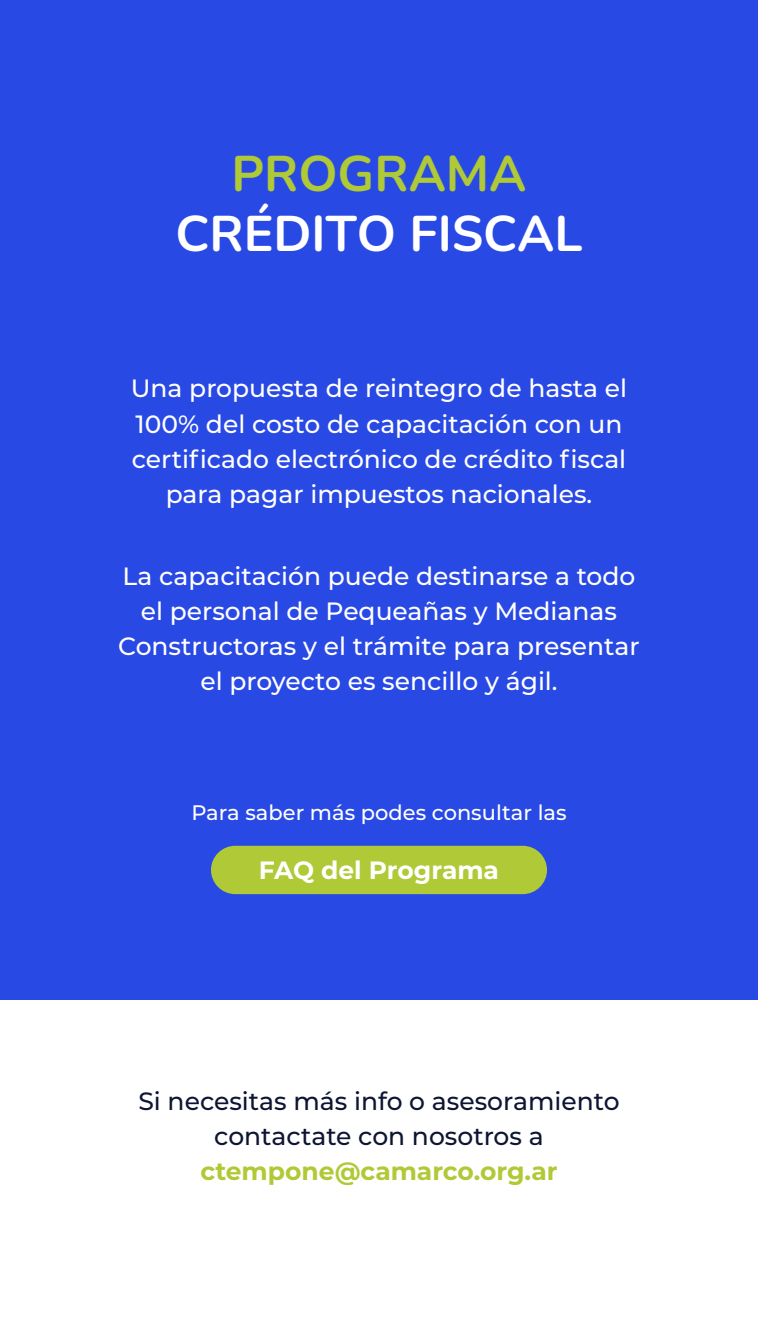
<style>
.page{position:relative;width:758px;height:1342px;background:#fff}
.page>*{position:absolute;margin:0;border:0;box-sizing:border-box;transform-origin:0 0}
.t1{font:200 50px "Nunito";color:#fff}
.t2{font:200 50px "Nunito";color:#b0c936}
.t3{font:500 25px/35.2px "Montserrat";color:#fff;text-align:center}
.t4{font:500 25px/35.2px "Montserrat";color:#0d1533;text-align:center}
.t5{font:700 25px "Montserrat";color:#b0c936}
.t6{font:700 25px "Montserrat";color:#fff}
.t7{font:500 21px "Montserrat";color:#fff}
</style>
<div class="page">
<div style="left:0;top:0;width:758px;height:1000px;background:#2949e5"></div>
<div style="left:211px;top:846px;width:336px;height:48px;background:#b0c936;border-radius:24px"></div>
<h1 class="t2" style="left:231px;top:139px;width:297px">PROGRAMA</h1>
<h1 class="t1" style="left:175px;top:199px;width:409px">CRÉDITO FISCAL</h1>
<p class="t3" style="left:131px;top:370px;width:498px">Una propuesta de reintegro de hasta el 100% del costo de capacitación con un certificado electrónico de crédito fiscal para pagar impuestos nacionales.</p>
<p class="t3" style="left:118px;top:557px;width:523px">La capacitación puede destinarse a todo el personal de Pequeañas y Medianas Constructoras y el trámite para presentar el proyecto es sencillo y ágil.</p>
<p class="t7" style="left:191px;top:798px;width:377px">Para saber más podes consultar las</p>
<p class="t6" style="left:259px;top:852px;width:242px">FAQ del Programa</p>
<p class="t4" style="left:138px;top:1082px;width:483px">Si necesitas más info o asesoramiento contactate con nosotros a</p>
<p class="t5" style="left:200px;top:1153px;width:359px">ctempone@camarco.org.ar</p>
</div>
